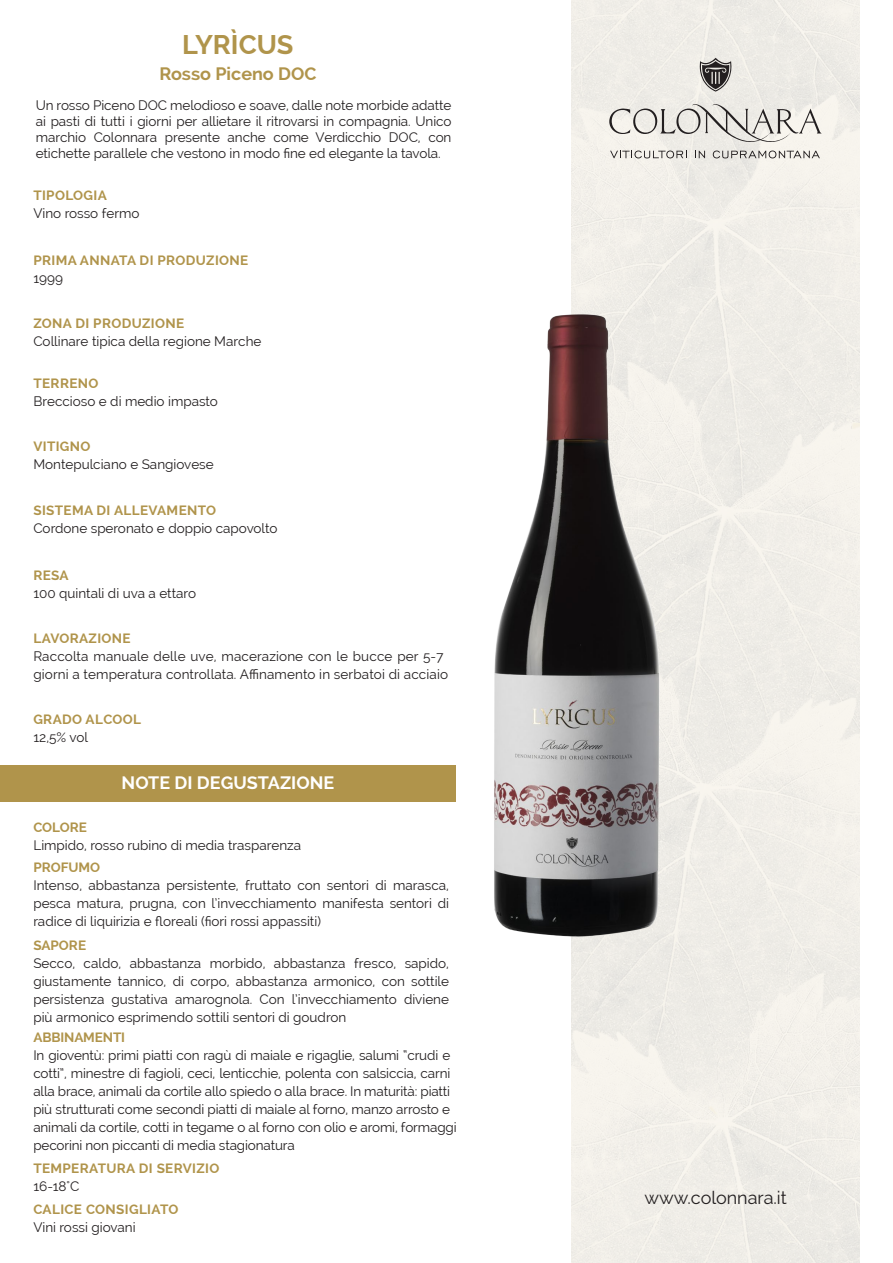
<style>
.page{position:relative;width:893px;height:1263px;background:#fff}
.page>*{position:absolute;margin:0;border:0;box-sizing:border-box;transform-origin:0 0}
.t1{font:700 27px "Raleway";color:#b0944b}
.t2{font:700 18px "Raleway";color:#fff}
.t3{font:18px "Raleway";color:#231f20}
.t4{font:700 18px "Raleway";color:#b0944b}
.t5{font:13.5px/18px "Raleway";letter-spacing:-.005em;color:#231f20;text-align:justify}
.t6{font:700 13.5px "Raleway";letter-spacing:.025em;color:#b0944b}
.t7{font:700 13.5px "Raleway";letter-spacing:-.01em;color:#b0944b}
.t8{font:700 13.5px "Raleway";color:#b0944b}
</style>
<div class="page">
<div style="left:572px;top:0;width:288px;height:1263px;background:#f0ede8"></div>
<div style="left:0;top:765px;width:456px;height:36px;background:#b0944b"></div>
<img style="left:494px;top:298px;width:183px;height:667px">
<svg style="left:696px;top:58px;width:39px;height:34px"></svg>
<svg style="left:609px;top:104px;width:213px;height:54px;background:#d6d4cf"></svg>
<h1 class="t1" style="left:182px;top:29px;width:113px">LYRÌCUS</h1>
<h2 class="t4" style="left:159px;top:64px;width:159px">Rosso Piceno DOC</h2>
<p class="t5" style="left:36px;top:97px;width:417px;line-height:16.2px">Un rosso Piceno DOC melodioso e soave, dalle note morbide adatte ai pasti di tutti i giorni per allietare il ritrovarsi in compagnia. Unico marchio Colonnara presente anche come Verdicchio DOC, con etichette parallele che vestono in modo fine ed elegante la tavola.</p>
<p class="t6" style="left:33px;top:187px;width:75px">TIPOLOGIA</p>
<p class="t5" style="left:33px;top:204px;width:108px">Vino rosso fermo</p>
<p class="t6" style="left:33px;top:252px;width:216px">PRIMA ANNATA DI PRODUZIONE</p>
<p class="t5" style="left:33px;top:269px;width:31px">1999</p>
<p class="t6" style="left:33px;top:315px;width:152px">ZONA DI PRODUZIONE</p>
<p class="t5" style="left:33px;top:332px;width:230px">Collinare tipica della regione Marche</p>
<p class="t6" style="left:33px;top:375px;width:67px">TERRENO</p>
<p class="t5" style="left:33px;top:392px;width:186px">Breccioso e di medio impasto</p>
<p class="t6" style="left:33px;top:438px;width:59px">VITIGNO</p>
<p class="t5" style="left:33px;top:455px;width:182px">Montepulciano e Sangiovese</p>
<p class="t6" style="left:33px;top:503px;width:184px">SISTEMA DI ALLEVAMENTO</p>
<p class="t5" style="left:33px;top:520px;width:246px">Cordone speronato e doppio capovolto</p>
<p class="t6" style="left:33px;top:568px;width:37px">RESA</p>
<p class="t5" style="left:33px;top:584px;width:164px">100 quintali di uva a ettaro</p>
<p class="t6" style="left:33px;top:631px;width:99px">LAVORAZIONE</p>
<p class="t5" style="left:33px;top:647px;width:416px">Raccolta manuale delle uve, macerazione con le bucce per 5-7 giorni a temperatura controllata. Affinamento in serbatoi di acciaio</p>
<p class="t6" style="left:33px;top:712px;width:109px">GRADO ALCOOL</p>
<p class="t5" style="left:33px;top:729px;width:56px">12,5% vol</p>
<h2 class="t2" style="left:122px;top:772px;width:214px">NOTE DI DEGUSTAZIONE</h2>
<p class="t6" style="left:33px;top:819px;width:55px">COLORE</p>
<p class="t5" style="left:33px;top:836px;width:269px">Limpido, rosso rubino di media trasparenza</p>
<p class="t8" style="left:33px;top:859px;width:68px">PROFUMO</p>
<p class="t5" style="left:33px;top:876px;width:417px">Intenso, abbastanza persistente, fruttato con sentori di marasca, pesca matura, prugna, con l’invecchiamento manifesta sentori di radice di liquirizia e floreali (fiori rossi appassiti)</p>
<p class="t6" style="left:33px;top:937px;width:54px">SAPORE</p>
<p class="t5" style="left:33px;top:954px;width:417px">Secco, caldo, abbastanza morbido, abbastanza fresco, sapido, giustamente tannico, di corpo, abbastanza armonico, con sottile persistenza gustativa amarognola. Con l’invecchiamento diviene più armonico esprimendo sottili sentori di goudron</p>
<p class="t7" style="left:33px;top:1029px;width:93px">ABBINAMENTI</p>
<p class="t5" style="left:33px;top:1046px;width:425px;text-align:left">In gioventù: primi piatti con ragù di maiale e rigaglie, salumi “crudi e cotti”, minestre di fagioli, ceci, lenticchie, polenta con salsiccia, carni alla brace, animali da cortile allo spiedo o alla brace. In maturità: piatti più strutturati come secondi piatti di maiale al forno, manzo arrosto e animali da cortile, cotti in tegame o al forno con olio e aromi, formaggi pecorini non piccanti di media stagionatura</p>
<p class="t6" style="left:33px;top:1160px;width:188px">TEMPERATURA DI SERVIZIO</p>
<p class="t5" style="left:33px;top:1177px;width:48px">16-18°C</p>
<p class="t6" style="left:33px;top:1201px;width:147px">CALICE CONSIGLIATO</p>
<p class="t5" style="left:33px;top:1218px;width:104px">Vini rossi giovani</p>
<h2 class="t3" style="left:644px;top:1187px;width:144px">www.colonnara.it</h2>
</div>
